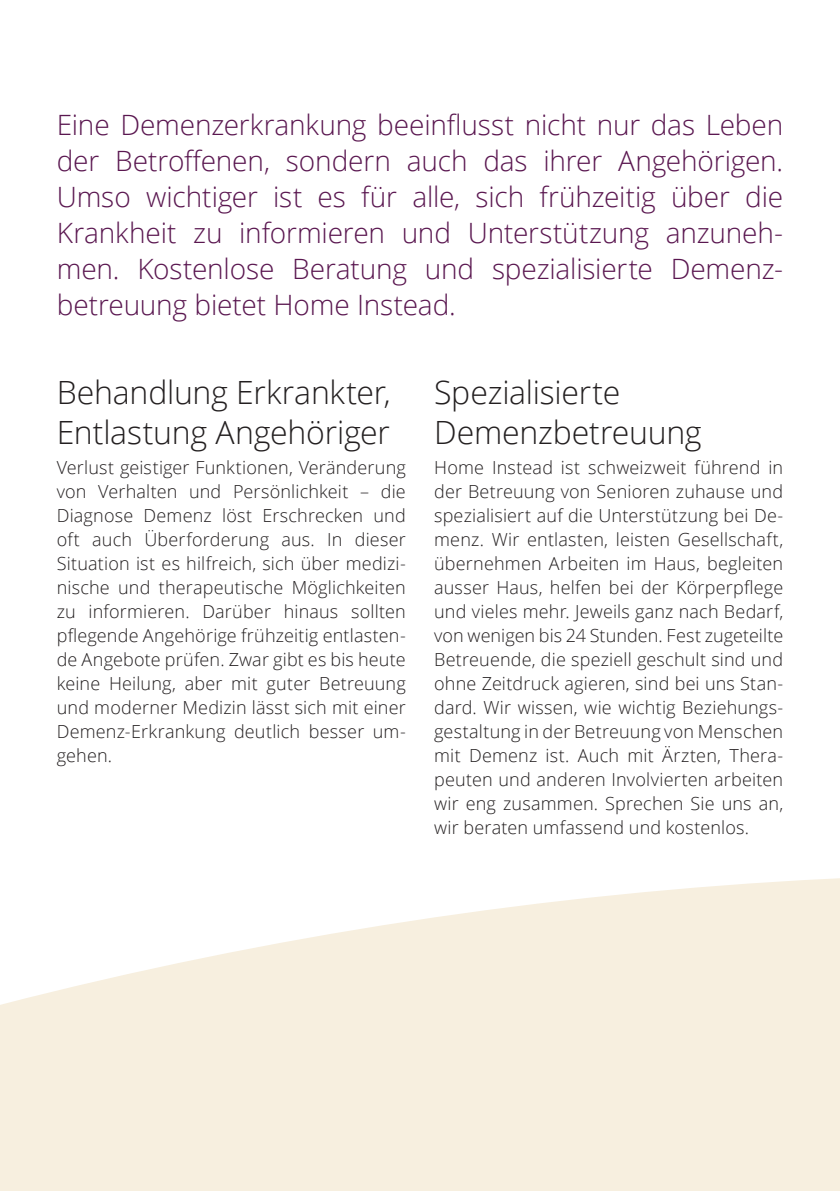
<style>
.page{position:relative;width:840px;height:1191px;background:#fff}
.page>*{position:absolute;margin:0;border:0;box-sizing:border-box;transform-origin:0 0}
.t1{font:300 32px/40px "Open Sans";letter-spacing:-.01em;color:#231f20}
.t2{font:300 28px/36px "Open Sans";letter-spacing:-.005em;color:#5a1750;text-align:justify}
.t3{font:300 18px/24px "Open Sans";letter-spacing:.01em;color:#231f20;text-align:justify}
</style>
<div class="page">
<svg style="left:0;top:878px;width:839px;height:313px;fill:#f7efdf"></svg>
<p class="t2" style="left:57px;top:106px;width:727px">Eine Demenzerkrankung beeinflusst nicht nur das Leben der Betroffenen, sondern auch das ihrer Angehörigen.<br>Umso wichtiger ist es für alle, sich frühzeitig über die Krankheit zu informieren und Unterstützung anzuneh&shy;men. Kostenlose Beratung und spezialisierte Demenz&shy;betreuung bietet Home Instead.</p>
<h1 class="t1" style="left:57px;top:372px;width:335px">Behandlung Erkrankter,<br>Entlastung Angehöriger</h1>
<p class="t3" style="left:57px;top:455px;width:350px">Verlust geistiger Funktionen, Veränderung von Verhalten und Persönlichkeit – die Diagnose Demenz löst Erschrecken und oft auch Überforderung aus. In dieser Situation ist es hilfreich, sich über medizi&shy;nische und therapeutische Möglichkeiten zu informieren. Darüber hinaus sollten pflegende Angehörige frühzeitig entlasten&shy;de Angebote prüfen. Zwar gibt es bis heute keine Heilung, aber mit guter Betreuung und moderner Medizin lässt sich mit einer Demenz-Erkrankung deutlich besser um&shy;gehen.</p>
<h1 class="t1" style="left:434px;top:372px;width:269px">Spezialisierte<br>Demenzbetreuung</h1>
<p class="t3" style="left:434px;top:455px;width:350px">Home Instead ist schweizweit führend in der Betreuung von Senioren zuhause und spezialisiert auf die Unterstützung bei De&shy;menz. Wir entlasten, leisten Gesellschaft, übernehmen Arbeiten im Haus, begleiten ausser Haus, helfen bei der Körperpflege und vieles mehr. Jeweils ganz nach Bedarf, von wenigen bis 24 Stunden. Fest zugeteilte Betreuende, die speziell geschult sind und ohne Zeitdruck agieren, sind bei uns Stan&shy;dard. Wir wissen, wie wichtig Beziehungs&shy;gestaltung in der Betreuung von Menschen mit Demenz ist. Auch mit Ärzten, Thera&shy;peuten und anderen Involvierten arbeiten wir eng zusammen. Sprechen Sie uns an, wir beraten umfassend und kostenlos.</p>
</div>
